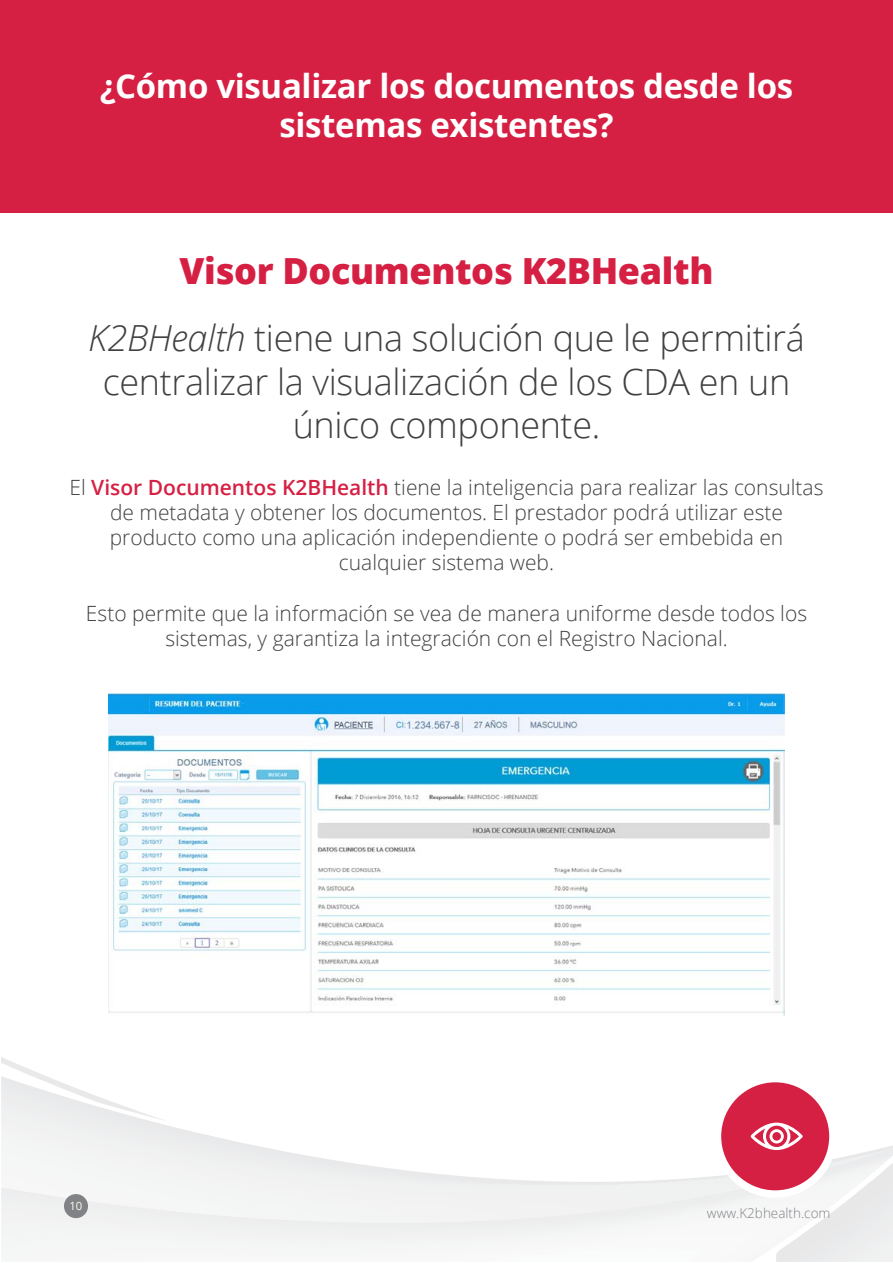
<style>
.page{position:relative;width:893px;height:1263px;background:#fff}
.page>*{position:absolute;margin:0;border:0;box-sizing:border-box;transform-origin:0 0}
.t1{font:300 36px/43.2px "Open Sans";letter-spacing:-.01em;color:#404042;text-align:center}
.t2{font:800 36px "Open Sans";letter-spacing:-.01em;color:#d62043}
.t3{font:700 33px/39.6px "Open Sans";letter-spacing:-.01em;color:#fff;text-align:center}
.t4{font:300 21px/25.2px "Open Sans";color:#404042;text-align:center}
.t5{font:300 13.5px "Open Sans";color:#808285}
.t6{font:11.4px "Open Sans";color:#fffaf0}
.s1{font-style:italic}
.s2{font-weight:600;color:#d62043}
</style>
<div class="page">
<svg style="left:1px;top:1057px;width:44px;height:19px"></svg>
<div style="left:64px;top:1194px;width:24px;height:24px;background:#808285;border-radius:50%"></div>
<div style="left:0;top:0;width:893px;height:213px;background:#d62043"></div>
<img style="left:109px;top:694px;width:675px;height:321px">
<div style="left:714px;top:1075px;width:123px;height:123px;background:#fff;border-radius:50%"></div>
<div style="left:721px;top:1082px;width:108px;height:108px;background:#d62043;border-radius:50%"></div>
<svg style="left:750px;top:1122px;width:143px;height:140px"></svg>
<h2 class="t3" style="left:100px;top:65px;width:695px">¿Cómo visualizar los documentos desde los sistemas existentes?</h2>
<h1 class="t2" style="left:179px;top:244px;width:535px">Visor Documentos K2BHealth</h1>
<h1 class="t1" style="left:88px;top:316px;width:718px"><span class="s1">K2BHealth</span> tiene una solución que le permitirá centralizar la visualización de los CDA en un único componente.</h1>
<p class="t4" style="left:70px;top:474px;width:755px">El <span class="s2">Visor Documentos K2BHealth</span> tiene la inteligencia para realizar las consultas de metadata y obtener los documentos. El prestador podrá utilizar este producto como una aplicación independiente o podrá ser embebida en cualquier sistema web.</p>
<p class="t4" style="left:86px;top:600px;width:723px">Esto permite que la información se vea de manera uniforme desde todos los sistemas, y garantiza la integración con el Registro Nacional.</p>
<p class="t6" style="left:69px;top:1197px;width:15px">10</p>
<p class="t5" style="left:707px;top:1204px;width:125px">www.K2bhealth.com</p>
</div>
